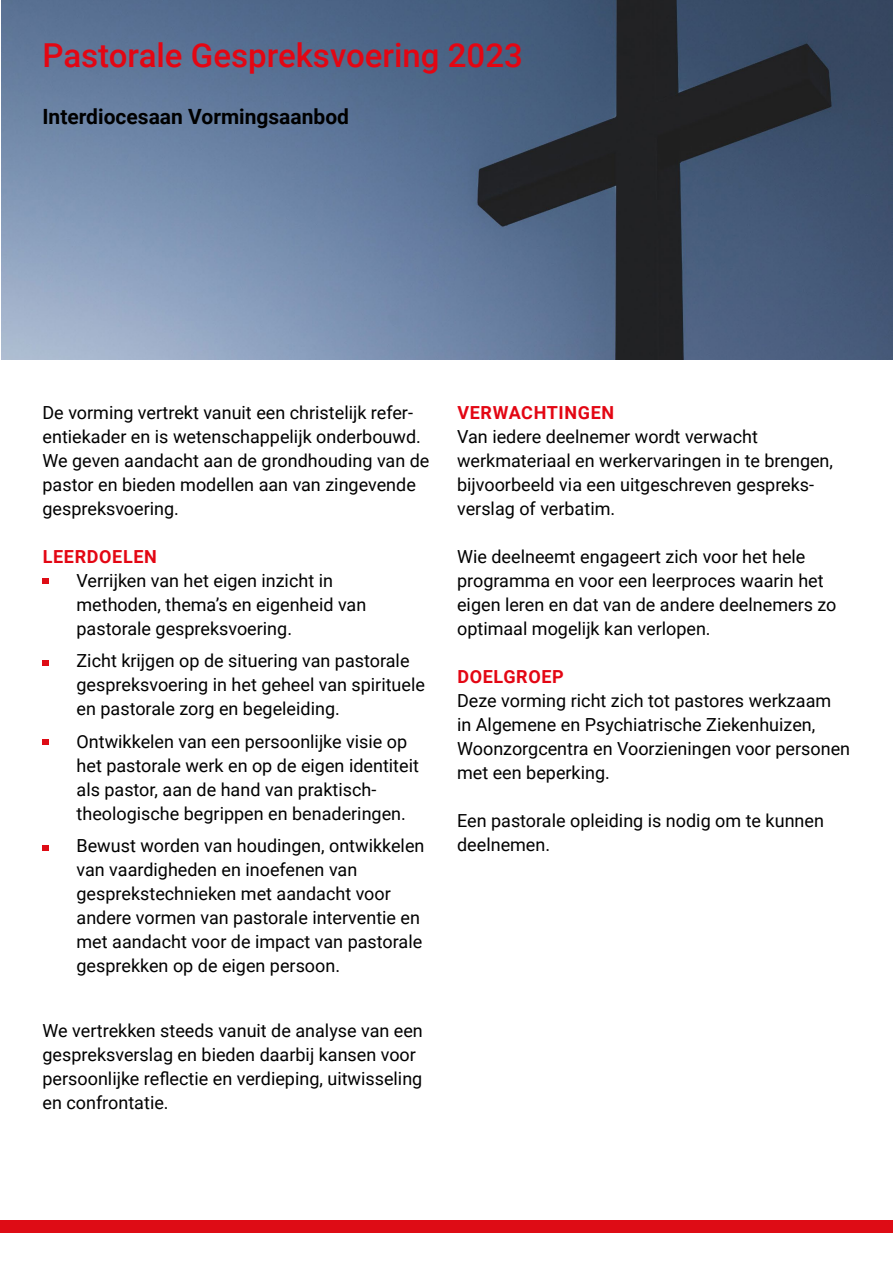
<style>
.page{position:relative;width:893px;height:1263px;background:#fff}
.page>*{position:absolute;margin:0;border:0;box-sizing:border-box;transform-origin:0 0}
.t1{font:500 33px "Roboto";color:#e30613}
.t2{font:700 21px "Roboto";color:#000}
.t3{font:18px/24px "Roboto";color:#000}
.t4{font:700 18px "Roboto";letter-spacing:.035em;color:#e30613}
</style>
<div class="page">
<img style="left:1px;top:0;width:892px;height:359px">
<svg style="left:43px;top:578px;width:6px;height:6px"></svg>
<svg style="left:43px;top:660px;width:6px;height:5px"></svg>
<svg style="left:43px;top:739px;width:6px;height:6px"></svg>
<svg style="left:43px;top:845px;width:6px;height:6px"></svg>
<div style="left:0;top:1220px;width:893px;height:13px;background:#de0c15"></div>
<h1 class="t1" style="left:43px;top:32px;width:482px">Pastorale Gespreksvoering 2023</h1>
<p class="t2" style="left:43px;top:102px;width:308px">Interdiocesaan Vormingsaanbod</p>
<p class="t3" style="left:43px;top:399px;width:388px">De vorming vertrekt vanuit een christelijk refer&shy;entiekader en is wetenschappelijk onderbouwd.<br>We geven aandacht aan de grondhouding van de pastor en bieden modellen aan van zingevende gespreksvoering.</p>
<p class="t4" style="left:43px;top:543px;width:116px">LEERDOELEN</p>
<p class="t3" style="left:77px;top:567px;width:291px">Verrijken van het eigen inzicht in methoden, thema’s en eigenheid van pastorale gespreksvoering.</p>
<p class="t3" style="left:77px;top:648px;width:350px">Zicht krijgen op de situering van pastorale gespreksvoering in het geheel van spirituele en pastorale zorg en begeleiding.</p>
<p class="t3" style="left:77px;top:728px;width:344px">Ontwikkelen van een persoonlijke visie op het pastorale werk en op de eigen identiteit als pastor, aan de hand van praktisch&shy;theologische begrippen en benaderingen.</p>
<p class="t3" style="left:77px;top:833px;width:349px">Bewust worden van houdingen, ontwikkelen van vaardigheden en inoefenen van gesprekstechnieken met aandacht voor andere vormen van pastorale interventie en met aandacht voor de impact van pastorale gesprekken op de eigen persoon.</p>
<p class="t3" style="left:43px;top:1018px;width:382px">We vertrekken steeds vanuit de analyse van een gespreksverslag en bieden daarbij kansen voor persoonlijke reflectie en verdieping, uitwisseling en confrontatie.</p>
<p class="t4" style="left:457px;top:399px;width:158px">VERWACHTINGEN</p>
<p class="t3" style="left:457px;top:423px;width:377px">Van iedere deelnemer wordt verwacht werkmateriaal en werkervaringen in te brengen, bijvoorbeeld via een uitgeschreven gespreks&shy;verslag of verbatim.</p>
<p class="t3" style="left:457px;top:543px;width:381px">Wie deelneemt engageert zich voor het hele programma en voor een leerproces waarin het eigen leren en dat van de andere deelnemers zo optimaal mogelijk kan verlopen.</p>
<p class="t4" style="left:457px;top:663px;width:108px">DOELGROEP</p>
<p class="t3" style="left:457px;top:687px;width:394px">Deze vorming richt zich tot pastores werkzaam<br>in Algemene en Psychiatrische Ziekenhuizen, Woonzorgcentra en Voorzieningen voor personen met een beperking.</p>
<p class="t3" style="left:457px;top:807px;width:368px">Een pastorale opleiding is nodig om te kunnen deelnemen.</p>
</div>
